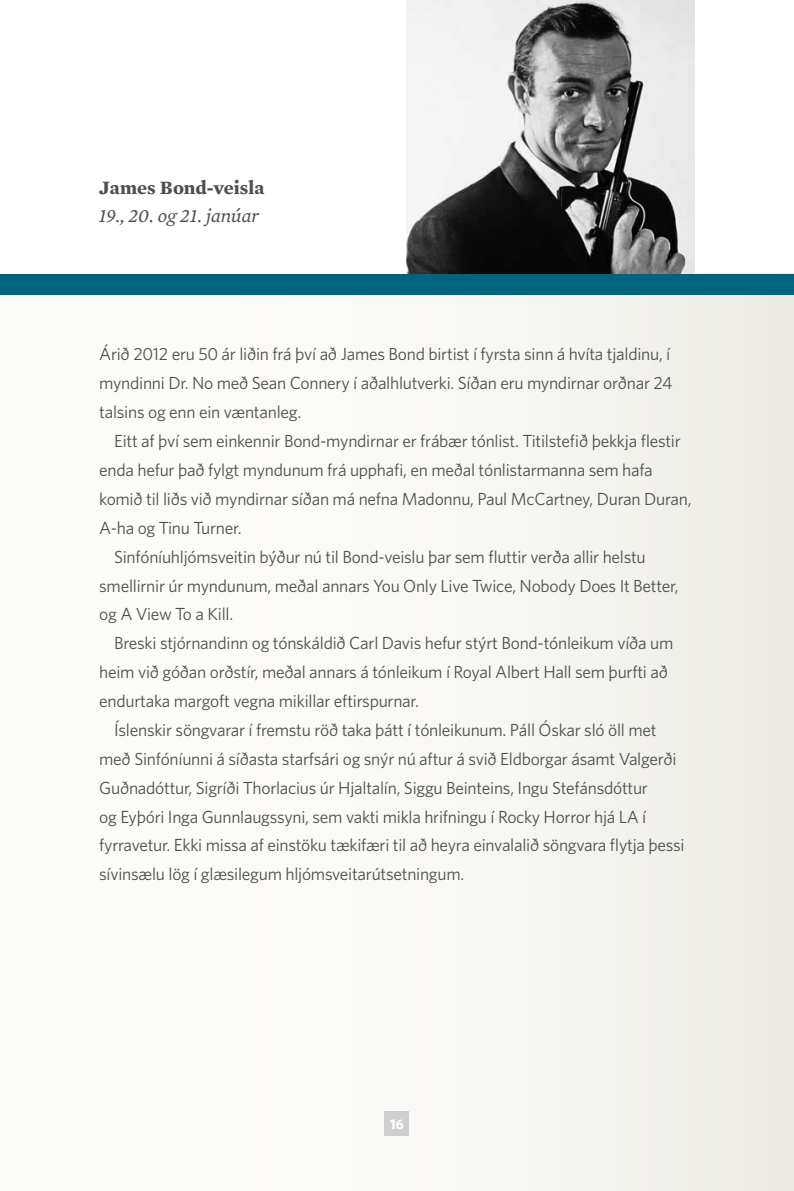
<style>
.page{position:relative;width:794px;height:1191px;background:#fff}
.page>*{position:absolute;margin:0;border:0;box-sizing:border-box;transform-origin:0 0}
.t1{font:italic 19.25px "Mercury Text G2";letter-spacing:-.005em;color:#4e4e4d}
.t2{font:700 19.25px "Mercury Text G2";color:#4e4e4d}
.t3{font:17.5px/28.9px "Whitney";letter-spacing:-.015em;color:#4e4e4d;text-align:justify}
.t4{font:700 14px "Whitney";color:#fff}
</style>
<div class="page">
<div style="left:0;top:274px;width:794px;height:917px;background:linear-gradient(to right,#fff,#efeee9)"></div>
<div style="left:384px;top:1111px;width:25px;height:25px;background:#cfcfcf"></div>
<div style="left:0;top:274px;width:794px;height:21px;background:#00647f"></div>
<img style="left:407px;top:0;width:287px;height:274px">
<p class="t2" style="left:99px;top:176px;width:167px">James Bond-veisla</p>
<p class="t1" style="left:99px;top:205px;width:161px">19., 20. og 21. janúar</p>
<p class="t3" style="left:99px;top:339px;width:574px">Árið 2012 eru 50 ár liðin frá því að James Bond birtist í fyrsta sinn á hvíta tjaldinu, í myndinni Dr. No með Sean Connery í aðalhlutverki. Síðan eru myndirnar orðnar 24 talsins og enn ein væntanleg.</p>
<p class="t3" style="left:114px;top:426px;width:568px">Eitt af því sem einkennir Bond-myndirnar er frábær tónlist. Titilstefið þekkja flestir</p>
<p class="t3" style="left:99px;top:455px;width:555px">enda hefur það fylgt myndunum frá upphafi, en meðal tónlistarmanna sem hafa</p>
<p class="t3" style="left:99px;top:484px;width:594px">komið til liðs við myndirnar síðan má nefna Madonnu, Paul McCartney, Duran Duran,</p>
<p class="t3" style="left:99px;top:513px;width:144px">A-ha og Tinu Turner.</p>
<p class="t3" style="left:114px;top:542px;width:533px">Sinfóníuhljómsveitin býður nú til Bond-veislu þar sem fluttir verða allir helstu</p>
<p class="t3" style="left:99px;top:570px;width:581px">smellirnir úr myndunum, meðal annars You Only Live Twice, Nobody Does It Better,</p>
<p class="t3" style="left:99px;top:599px;width:135px">og A View To a Kill.</p>
<p class="t3" style="left:114px;top:628px;width:561px">Breski stjórnandinn og tónskáldið Carl Davis hefur stýrt Bond-tónleikum víða um</p>
<p class="t3" style="left:99px;top:657px;width:570px">heim við góðan orðstír, meðal annars á tónleikum í Royal Albert Hall sem þurfti að</p>
<p class="t3" style="left:99px;top:686px;width:321px">endurtaka margoft vegna mikillar eftirspurnar.</p>
<p class="t3" style="left:114px;top:715px;width:544px">Íslenskir söngvarar í fremstu röð taka þátt í tónleikunum. Páll Óskar sló öll met</p>
<p class="t3" style="left:99px;top:744px;width:579px">með Sinfóníunni á síðasta starfsári og snýr nú aftur á svið Eldborgar ásamt Valgerði</p>
<p class="t3" style="left:99px;top:773px;width:550px">Guðnadóttur, Sigríði Thorlacius úr Hjaltalín, Siggu Beinteins, I ngu Stefánsdóttur</p>
<p class="t3" style="left:99px;top:801px;width:548px">og Eyþóri I nga Gunnlaugssyni, sem vakti mikla hrifningu í Rocky Horror hjá LA í</p>
<p class="t3" style="left:99px;top:830px;width:587px">fyrravetur. Ekki missa af einstöku tækifæri til að heyra einvalalið söngvara flytja þessi</p>
<p class="t3" style="left:99px;top:859px;width:366px">sívinsælu lög í glæsilegum hljómsveitarútsetningum.</p>
<p class="t4" style="left:390px;top:1115px;width:15px">16</p>
</div>
